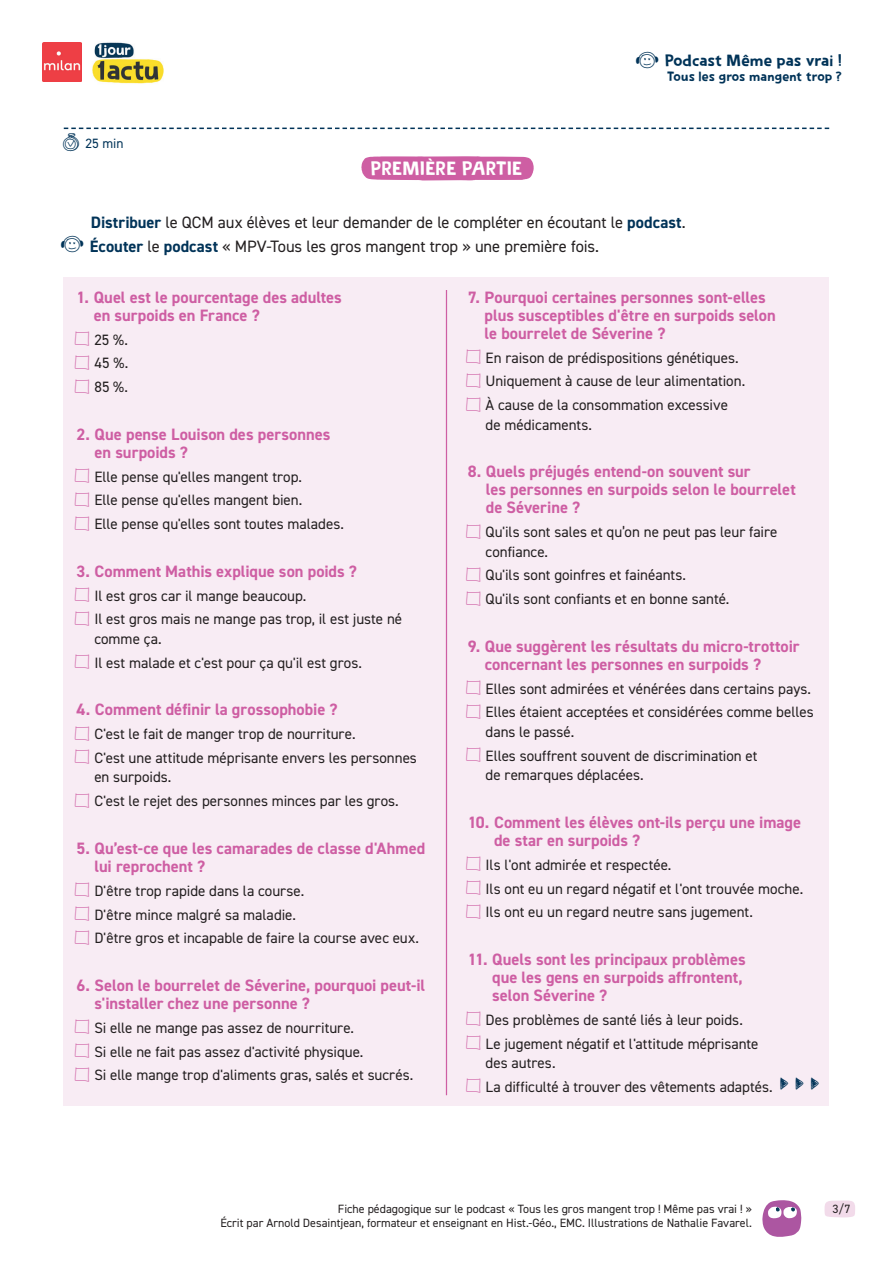
<style>
.page{position:relative;width:893px;height:1263px;background:#fff}
.page>*{position:absolute;margin:0;border:0;box-sizing:border-box;transform-origin:0 0}
.t1{font:19.5px "Spoonbread";letter-spacing:.01em;color:#fff}
.t2{font:700 16.5px/18px "DIN2014";color:#ce5ea3}
.t3{font:16.5px/23.7px "DIN2014";letter-spacing:-.005em;color:#231f20}
.t4{font:16.5px "Spoonbread";color:#003358}
.t5{font:15px/23.7px "DIN2014";color:#231f20}
.t6{font:13.5px "Spoonbread";letter-spacing:.005em;color:#003358}
.t7{font:13.5px "DIN2014";color:#003358}
.t8{font:12px "DIN2014";color:#231f20}
.s1{font-weight:700;color:#003358}
.s2{font-family:"Peax Webdesigncircles";color:#ce5ea3}
</style>
<div class="page">
<svg style="left:824px;top:1200px;width:31px;height:17px"></svg>
<img style="left:92px;top:42px;width:72px;height:42px">
<img style="left:43px;top:43px;width:38px;height:38px">
<svg style="left:762px;top:1200px;width:39px;height:37px"></svg>
<div style="left:64px;top:277px;width:765px;height:828px;background:#f8ecf4"></div>
<hr style="left:446px;top:290px;width:1px;height:805px;background:#ce5ea3">
<svg style="left:63px;top:128px;width:766px;height:52px"></svg>
<p class="t7" style="left:86px;top:135px;width:39px">25 min</p>
<h1 class="t1" style="left:371px;top:158px;width:153px">PREMIÈRE PARTIE</h1>
<p class="t4" style="left:665px;top:51px;width:179px">Podcast Même pas vrai !</p>
<p class="t6" style="left:667px;top:69px;width:176px">Tous les gros mangent trop ?</p>
<p class="t3" style="left:90px;top:210px;width:597px"><span class="s1">Distribuer</span> le QCM aux élèves et leur demander de le compléter en écoutant le <span class="s1">podcast</span>.<br><span class="s1">Écouter</span> le <span class="s1">podcast</span> « MPV-Tous les gros mangent trop » une première fois.</p>
<p class="t2" style="left:94px;top:288px;width:250px;text-indent:-17px">1. Quel est le pourcentage des adultes en surpoids en France ?</p>
<p class="t5" style="left:77px;top:327px;width:53px;text-align:justify"><span class="s2">A</span> 25 %.<br><span class="s2">A</span> 45 %.<br><span class="s2">A</span> 85 %.</p>
<p class="t2" style="left:95px;top:425px;width:237px;text-indent:-18px">2. Que pense Louison des personnes en surpoids ?</p>
<p class="t5" style="left:77px;top:464px;width:269px"><span class="s2">A</span> Elle pense qu'elles mangent trop.<br><span class="s2">A</span> Elle pense qu'elles mangent bien.<br><span class="s2">A</span> Elle pense qu'elles sont toutes malades.</p>
<p class="t2" style="left:77px;top:562px;width:282px">3. Comment Mathis explique son poids ?</p>
<p class="t5" style="left:77px;top:583px;width:327px"><span class="s2">A</span> Il est gros car il mange beaucoup.<br><span class="s2">A</span> Il est gros mais ne mange pas trop, il est juste né</p>
<p class="t5" style="left:77px;top:627px;width:287px;text-indent:18px">comme ça.<br><span class="s2">A</span> Il est malade et c'est pour ça qu'il est gros.</p>
<p class="t2" style="left:77px;top:701px;width:262px">4. Comment définir la grossophobie ?</p>
<p class="t5" style="left:77px;top:722px;width:342px"><span class="s2">A</span> C'est le fait de manger trop de nourriture.<br><span class="s2">A</span> C'est une attitude méprisante envers les personnes</p>
<p class="t5" style="left:77px;top:765px;width:324px;text-indent:18px">en surpoids.<br><span class="s2">A</span> C'est le rejet des personnes minces par les gros.</p>
<p class="t2" style="left:94px;top:839px;width:332px;text-indent:-18px">5. Qu’est-ce que les camarades de classe d'Ahmed lui reprochent ?</p>
<p class="t5" style="left:77px;top:878px;width:344px"><span class="s2">A</span> D'être trop rapide dans la course.<br><span class="s2">A</span> D'être mince malgré sa maladie.<br><span class="s2">A</span> D'être gros et incapable de faire la course avec eux.</p>
<p class="t2" style="left:95px;top:976px;width:332px;text-indent:-18px">6. Selon le bourrelet de Séverine, pourquoi peut-il s'installer chez une personne ?</p>
<p class="t5" style="left:77px;top:1015px;width:338px"><span class="s2">A</span> Si elle ne mange pas assez de nourriture.<br><span class="s2">A</span> Si elle ne fait pas assez d'activité physique.<br><span class="s2">A</span> Si elle mange trop d'aliments gras, salés et sucrés.</p>
<p class="t2" style="left:485px;top:288px;width:293px;text-indent:-17px">7. Pourquoi certaines personnes sont-elles plus susceptibles d'être en surpoids selon le bourrelet de Séverine ?</p>
<p class="t5" style="left:468px;top:345px;width:279px"><span class="s2">A</span> En raison de prédispositions génétiques.<br><span class="s2">A</span> Uniquement à cause de leur alimentation.<br><span class="s2">A</span> À cause de la consommation excessive</p>
<p class="t5" style="left:486px;top:412px;width:108px">de médicaments.</p>
<p class="t2" style="left:486px;top:462px;width:311px;text-indent:-18px">8. Quels préjugés entend-on souvent sur<br>les personnes en surpoids selon le bourrelet de Séverine ?</p>
<p class="t5" style="left:486px;top:522px;width:293px;line-height:19.5px;text-indent:-18px"><span class="s2">A</span> Qu'ils sont sales et qu’on ne peut pas leur faire confiance.</p>
<p class="t5" style="left:468px;top:563px;width:263px"><span class="s2">A</span> Qu'ils sont goinfres et fainéants.<br><span class="s2">A</span> Qu'ils sont confiants et en bonne santé.</p>
<p class="t2" style="left:485px;top:637px;width:316px;text-indent:-17px">9. Que suggèrent les résultats du micro-trottoir concernant les personnes en surpoids ?</p>
<p class="t5" style="left:468px;top:676px;width:347px"><span class="s2">A</span> Elles sont admirées et vénérées dans certains pays.<br><span class="s2">A</span> Elles étaient acceptées et considérées comme belles</p>
<p class="t5" style="left:468px;top:720px;width:291px;text-indent:18px">dans le passé.<br><span class="s2">A</span> Elles souffrent souvent de discrimination et</p>
<p class="t5" style="left:486px;top:763px;width:160px">de remarques déplacées.</p>
<p class="t2" style="left:494px;top:813px;width:309px;text-indent:-26px">10. Comment les élèves ont-ils perçu une image de star en surpoids ?</p>
<p class="t5" style="left:468px;top:852px;width:337px"><span class="s2">A</span> Ils l'ont admirée et respectée.<br><span class="s2">A</span> Ils ont eu un regard négatif et l'ont trouvée moche.<br><span class="s2">A</span> Ils ont eu un regard neutre sans jugement.</p>
<p class="t2" style="left:492px;top:950px;width:255px;text-indent:-24px">11. Quels sont les principaux problèmes que les gens en surpoids affrontent, selon Séverine ?</p>
<p class="t5" style="left:468px;top:1007px;width:292px"><span class="s2">A</span> Des problèmes de santé liés à leur poids.<br><span class="s2">A</span> Le jugement négatif et l'attitude méprisante</p>
<p class="t5" style="left:468px;top:1051px;width:306px;text-indent:18px">des autres.<br><span class="s2">A</span> La difficulté à trouver des vêtements adaptés.</p>
<p class="t8" style="left:338px;top:1201px;width:415px">Fiche pédagogique sur le podcast « Tous les gros mangent trop ! Même pas vrai ! »</p>
<p class="t8" style="left:833px;top:1201px;width:19px">3/7</p>
<p class="t8" style="left:220px;top:1215px;width:533px">Écrit par Arnold Desaintjean, formateur et enseignant en Hist.-Géo., EMC. Illustrations de Nathalie Favarel.</p>
</div>
